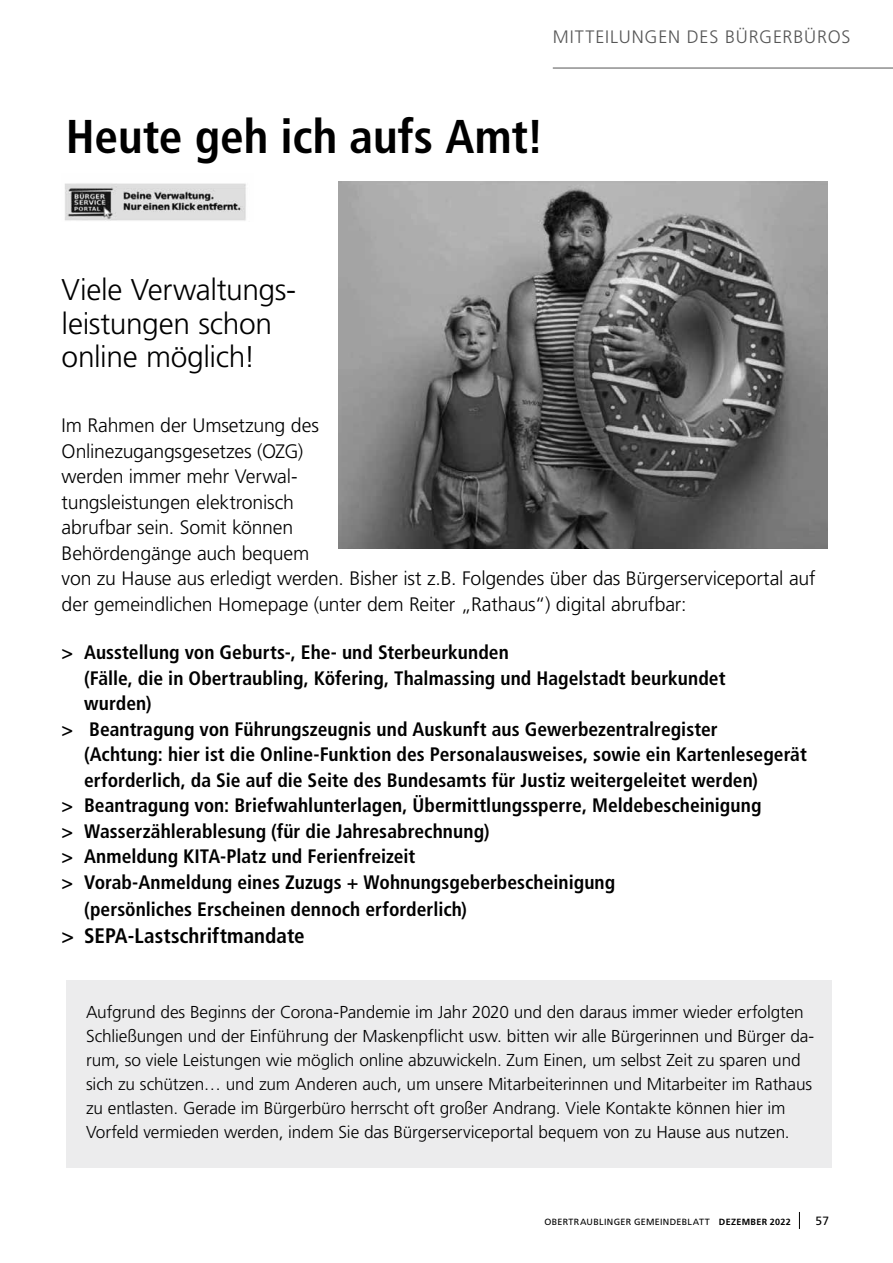
<style>
.page{position:relative;width:893px;height:1263px;background:#fff}
.page>*{position:absolute;margin:0;border:0;box-sizing:border-box;transform-origin:0 0}
.t1{font:700 condensed 47.4px "Frutiger LT Pro";letter-spacing:-.005em;color:#000}
.t2{font:300 30px/33.5px "Frutiger LT Pro";letter-spacing:-.015em;color:#000}
.t3{font:700 condensed 21px "Frutiger LT Pro";letter-spacing:.005em;color:#000}
.t4{font:700 condensed 19.5px "Frutiger LT Pro";color:#000}
.t5{font:300 19.5px/25.5px "Frutiger LT Pro";letter-spacing:-.01em;color:#000}
.t6{font:300 18px "Frutiger LT Pro";letter-spacing:.04em;color:#565656}
.t7{font:300 17.25px/24px "Frutiger LT Pro";letter-spacing:-.01em;color:#000}
.t8{font:12px "Frutiger LT Pro";color:#000}
.t9{font:9px "Frutiger LT Pro";letter-spacing:.035em;color:#000}
.s1{font-weight:700}
</style>
<div class="page">
<img style="left:338px;top:181px;width:489px;height:368px">
<img style="left:65px;top:183px;width:181px;height:38px">
<div style="left:66px;top:980px;width:765px;height:188px;background:#ececed"></div>
<hr style="left:553px;top:68px;width:340px;height:1px;background:#565656">
<svg style="left:799px;top:1212px;width:1px;height:17px"></svg>
<p class="t6" style="left:553px;top:27px;width:299px">MITTEILUNGEN DES BÜRGERBÜROS</p>
<h1 class="t1" style="left:66px;top:108px;width:480px">Heute geh ich aufs Amt!</h1>
<h2 class="t2" style="left:62px;top:273px;width:236px">Viele Verwaltungs&shy;leistungen schon online möglich!</h2>
<p class="t5" style="left:62px;top:413px;width:755px">Im Rahmen der Umsetzung des<br>Onlinezugangsgesetzes (OZG)<br>werden immer mehr Verwal-<br>tungsleistungen elektronisch<br>abrufbar sein. Somit können<br>Behördengänge auch bequem<br>von zu Hause aus erledigt werden. Bisher ist z.B. Folgendes über das Bürgerserviceportal auf der gemeindlichen Homepage (unter dem Reiter „Rathaus“) digital abrufbar:</p>
<p class="t4" style="left:62px;top:641px;width:449px">&gt; Ausstellung von Geburts-, Ehe- und Sterbeurkunden</p>
<p class="t4" style="left:84px;top:666px;width:643px">(Fälle, die in Obertraubling, Köfering, Thalmassing und Hagelstadt beurkundet</p>
<p class="t4" style="left:84px;top:692px;width:69px">wurden)</p>
<p class="t4" style="left:62px;top:717px;width:658px">&gt; Beantragung von Führungszeugnis und Auskunft aus Gewerbezentralregister</p>
<p class="t4" style="left:84px;top:743px;width:724px">(Achtung: hier ist die Online-Funktion des Personalausweises, sowie ein Kartenlesegerät</p>
<p class="t4" style="left:84px;top:768px;width:675px">erforderlich, da Sie auf die Seite des Bundesamts für Justiz weitergeleitet werden)</p>
<p class="t4" style="left:62px;top:794px;width:701px">&gt; Beantragung von: Briefwahlunterlagen, Übermittlungssperre, Meldebescheinigung</p>
<p class="t4" style="left:62px;top:819px;width:429px">&gt; Wasserzählerablesung (für die Jahresabrechnung)</p>
<p class="t4" style="left:62px;top:845px;width:355px">&gt; Anmeldung KITA-Platz und Ferienfreizeit</p>
<p class="t4" style="left:62px;top:870px;width:555px">&gt; Vorab-Anmeldung eines Zuzugs + Wohnungsgeberbescheinigung</p>
<p class="t4" style="left:84px;top:897px;width:384px">(persönliches Erscheinen dennoch erforderlich)</p>
<p class="t3" style="left:62px;top:923px;width:245px">&gt; SEPA-Lastschriftmandate</p>
<p class="t7" style="left:86px;top:1000px;width:730px">Aufgrund des Beginns der Corona-Pandemie im Jahr 2020 und den daraus immer wieder erfolgten Schließungen und der Einführung der Maskenpflicht usw. bitten wir alle Bürgerinnen und Bürger da&shy;rum, so viele Leistungen wie möglich online abzuwickeln. Zum Einen, um selbst Zeit zu sparen und sich zu schützen… und zum Anderen auch, um unsere Mitarbeiterinnen und Mitarbeiter im Rathaus zu entlasten. Gerade im Bürgerbüro herrscht oft großer Andrang. Viele Kontakte können hier im Vorfeld vermieden werden, indem Sie das Bürgerserviceportal bequem von zu Hause aus nutzen.</p>
<p class="t9" style="left:544px;top:1216px;width:248px">OBERTRAUBLINGER GEMEINDEBLATT <span class="s1">DEZEMBER 2022</span></p>
<p class="t8" style="left:816px;top:1213px;width:15px">57</p>
</div>
